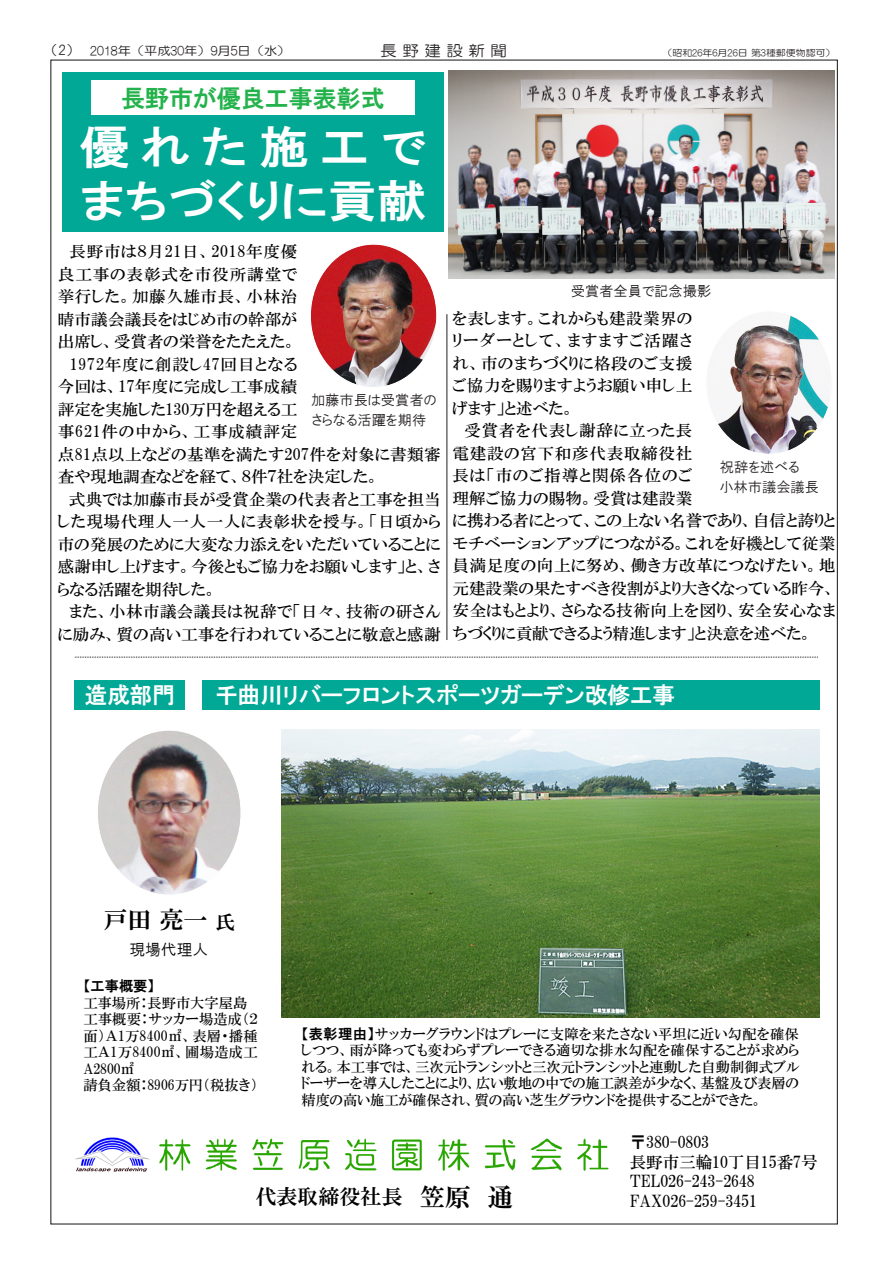
<style>
.page{position:relative;width:893px;height:1263px;background:#fff}
.page>*{position:absolute;margin:0;border:0;box-sizing:border-box;transform-origin:0 0}
.t1{font:44.55px/54px "HGP Gothic E";color:#fff;scale:1.11 1}
.t2{font:24px "HGP Gothic E";color:#23b24b}
.t3{font:24px "HGP Mincho E";color:#000}
.t4{font:22.5px "HGP Gothic E";color:#fff}
.t5{font:21px "HGP Mincho E";color:#000}
.t6{font:16.5px/19.5px "HGP Mincho B";color:#000}
.t7{font:16.05px/22.5px "HGP Mincho B";letter-spacing:.025em;color:#000}
.t8{font:15.75px "HGP Gothic M";color:#000}
.t9{font:15px "HG Maru Gothic MPRO";color:#231f20;scale:1.1 1}
.t10{font:14.25px/16.5px "HGP Mincho B";color:#000}
.t11{font:14.25px/19.4px "HGP Gothic M";color:#231f20}
.t12{font:14.25px "HGP Gothic E";color:#000}
.t13{font:12px "HG Maru Gothic MPRO";color:#231f20;scale:.77 1}
.t14{font:9px "HG Maru Gothic MPRO";color:#231f20;scale:1.1 1}
.s1{font-family:"HGP Gothic M";font-size:13.5px}
.s2{font-size:19.5px}
.s3{font-family:"HGP Gothic E"}
.s4{font-size:25.5px}
</style>
<div class="page">
<img style="left:449px;top:70px;width:385px;height:209px">
<svg style="left:75px;top:657px;width:743px;height:1px"></svg>
<img style="left:312px;top:246px;width:123px;height:140px">
<div style="left:62px;top:72px;width:381px;height:160px;background:#00a895"></div>
<div style="left:91px;top:81px;width:324px;height:34px;background:#fff"></div>
<img style="left:710px;top:316px;width:118px;height:136px">
<svg style="left:446px;top:314px;width:1px;height:326px"></svg>
<hr style="left:447px;top:314px;width:1px;height:326px;background:#231f20">
<img style="left:99px;top:732px;width:140px;height:161px">
<img style="left:281px;top:730px;width:538px;height:287px">
<div style="left:75px;top:680px;width:110px;height:30px;background:#00a895"></div>
<div style="left:203px;top:680px;width:617px;height:30px;background:#00a895"></div>
<img style="left:75px;top:1137px;width:75px;height:35px">
<img style="left:159px;top:1138px;width:450px;height:33px">
<p class="t13" style="left:50px;top:45px;width:313px"><span class="s1">（2）</span> 2018年（平成30年）9月5日（水）</p>
<p class="t9" style="left:380px;top:43px;width:116px">長 野 建 設 新 聞</p>
<p class="t14" style="left:663px;top:49px;width:159px">（昭和26年6月26日 第3種郵便物認可）</p>
<h2 class="t2" style="left:121px;top:86px;width:265px">長野市が優良工事表彰式</h2>
<h1 class="t1" style="left:80px;top:120px;width:314px">優れた施工でまちづくりに貢献</h1>
<p class="t7" style="left:58px;top:240px;width:384px">　長野市は８月21日、2018年度優<br>良工事の表彰式を市役所講堂で<br>挙行した。加藤久雄市長、小林治<br>晴市議会議長をはじめ市の幹部が<br>出席し、受賞者の栄誉をたたえた。<br>　1972年度に創設し47回目となる<br>今回は、17年度に完成し工事成績<br>評定を実施した130万円を超える工<br>事621件の中から、工事成績評定<br>点81点以上などの基準を満たす207件を対象に書類審査や現地調査などを経て、８件７社を決定した。<br>　式典では加藤市長が受賞企業の代表者と工事を担当した現場代理人一人一人に表彰状を授与。「日頃から市の発展のために大変な力添えをいただいていることに感謝申し上げます。今後ともご協力をお願いします」と、さらなる活躍を期待した。<br>　また、小林市議会議長は祝辞で「日々、技術の研さんに励み、質の高い工事を行われていることに敬意と感謝</p>
<p class="t11" style="left:311px;top:390px;width:127px">加藤市長は受賞者のさらなる活躍を期待　</p>
<p class="t11" style="left:571px;top:281px;width:142px">受賞者全員で記念撮影</p>
<p class="t7" style="left:453px;top:307px;width:384px">を表します。これからも建設業界の<br>リーダーとして、ますますご活躍さ<br>れ、市のまちづくりに格段のご支援<br>ご協力を賜りますようお願い申し上<br>げます」と述べた。<br>　受賞者を代表し謝辞に立った長<br>電建設の宮下和彦代表取締役社<br>長は「市のご指導と関係各位のご<br>理解ご協力の賜物。受賞は建設業<br>に携わる者にとって、この上ない名誉であり、自信と誇りとモチべーションアップにつながる。これを好機として従業員満足度の向上に努め、働き方改革につなげたい。地元建設業の果たすべき役割がより大きくなっている昨今、安全はもとより、さらなる技術向上を図り、安全安心なまちづくりに貢献できるよう精進します」と決意を述べた。</p>
<p class="t11" style="left:719px;top:457px;width:101px">祝辞を述べる　　小林市議会議長</p>
<h3 class="t4" style="left:85px;top:684px;width:92px">造成部門</h3>
<h3 class="t4" style="left:215px;top:684px;width:461px">千曲川リバーフロントスポーツガーデン改修工事</h3>
<h2 class="t3" style="left:104px;top:907px;width:133px">戸田 亮一 <span class="s2">氏</span></h2>
<p class="t8" style="left:129px;top:942px;width:80px">現場代理人</p>
<p class="t12" style="left:83px;top:979px;width:73px">【工事概要】</p>
<p class="t10" style="left:83px;top:994px;width:176px">工事場所：長野市大字屋島工事概要：サッカー場造成（２面）Ａ1万8400㎡、表層・播種工Ａ1万8400㎡、圃場造成工<br>A2800㎡<br>請負金額：8906万円（税抜き）</p>
<p class="t10" style="left:301px;top:1025px;width:499px;text-align:justify"><span class="s3">【表彰理由】</span>サッカーグラウンドはプレーに支障を来たさない平坦に近い勾配を確保しつつ、雨が降っても変わらずプレーできる適切な排水勾配を確保することが求められる。本工事では、三次元トランシットと三次元トランシットと連動した自動制御式ブルドーザーを導入したことにより、広い敷地の中での施工誤差が少なく、基盤及び表層の精度の高い施工が確保され、質の高い芝生グラウンドを提供することができた。</p>
<p class="t6" style="left:630px;top:1133px;width:189px">〒380-0803<br>長野市三輪10丁目15番7号<br>TEL026-243-2648</p>
<h3 class="t5" style="left:256px;top:1186px;width:259px">代表取締役社長<span class="s4">　笠原　通</span></h3>
<p class="t6" style="left:630px;top:1191px;width:129px">FAX026-259-3451</p>
</div>
